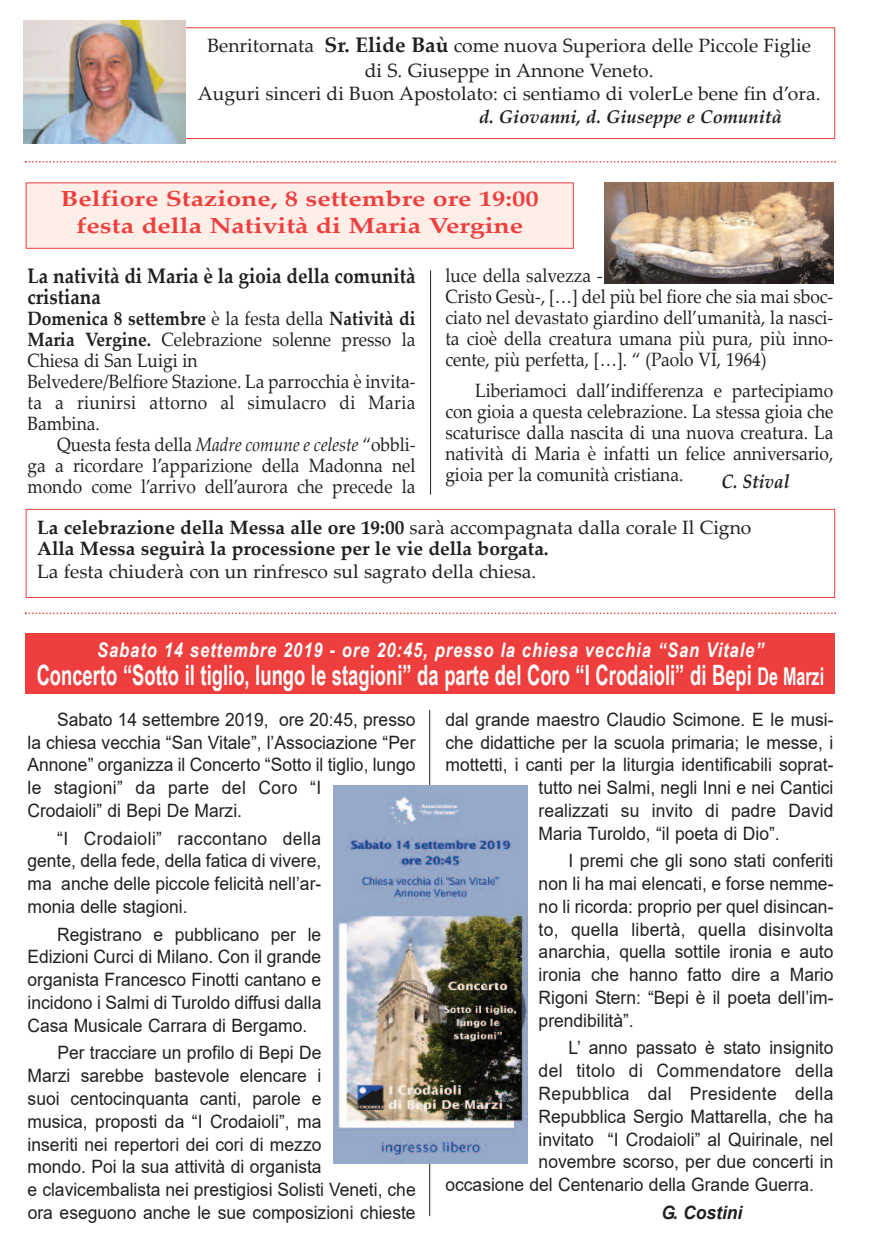
<style>
.page{position:relative;width:874px;height:1241px;background:#fff}
.page>*{position:absolute;margin:0;border:0;box-sizing:border-box;transform-origin:0 0}
.t1{font:700 28px "Arial Narrow";color:#fff;scale:.8 1}
.t2{font:700 21.7px/26.6px "Palatino Linotype";color:#ee3f3e;text-align:center;scale:1.22 1}
.t3{font:700 21px/21px "Palatino Linotype";color:#231f20;scale:.9 1}
.t4{font:italic 700 20.12px "Arial Narrow";letter-spacing:.045em;color:#fff}
.t5{font:19.25px/21px "Palatino Linotype";color:#231f20;scale:.9 1}
.t6{font:19.25px/24px "Palatino Linotype";color:#231f20;text-align:center}
.t7{font:700 19.25px/21px "Palatino Linotype";color:#231f20}
.t8{font:italic 700 19.25px "Palatino Linotype";color:#231f20;scale:.9 1}
.t9{font:18.38px/22.8px "Arial";color:#231f20;text-align:justify;scale:.95 1}
.t10{font:18.38px "Arial";letter-spacing:.02em;color:#231f20;scale:.95 1}
.t11{font:italic 700 18.38px "Palatino Linotype";color:#231f20}
.t12{font:italic 700 18.38px "Arial";color:#231f20;scale:.95 1}
.s1{font-weight:700;font-size:21px}
.s2{font-weight:700}
.s3{font-style:italic}
.s4{font-weight:400}
.s5{font-size:24.5px}
</style>
<div class="page">
<div style="left:27px;top:183px;width:545px;height:65px;background:#fdeee8"></div>
<div style="left:26px;top:182px;width:547px;height:67px;border:1px solid #ee3f3e"></div>
<svg style="left:25px;top:612px;width:810px;height:2px"></svg>
<svg style="left:25px;top:161px;width:810px;height:2px"></svg>
<div style="left:26px;top:633px;width:808px;height:61px;background:#ee3f3e"></div>
<img style="left:604px;top:182px;width:229px;height:101px">
<div style="left:26px;top:509px;width:808px;height:89px;border:1px solid #ee3f3e"></div>
<hr style="left:429px;top:709px;width:1px;height:506px;background:#231f20">
<img style="left:333px;top:785px;width:194px;height:378px">
<div style="left:26px;top:27px;width:808px;height:112px;border:1px solid #ee3f3e"></div>
<img style="left:24px;top:21px;width:162px;height:123px">
<hr style="left:430px;top:270px;width:1px;height:224px;background:#231f20">
<p class="t6" style="left:198px;top:36px;width:624px">Benritornata <span class="s1">Sr. Elide Baù</span> come nuova Superiora delle Piccole Figlie di S. Giuseppe in Annone Veneto.<br>Auguri sinceri di Buon Apostolato: ci sentiamo di volerLe bene fin d’ora.</p>
<p class="t11" style="left:479px;top:110px;width:304px">d. Giovanni, d. Giuseppe e Comunità</p>
<p class="t2" style="left:61px;top:188px;width:393px">Belfiore Stazione, 8 settembre ore 19:00 festa della Natività di Maria Vergine</p>
<p class="t3" style="left:27px;top:268px;width:432px">La natività di Maria è la gioia della comunità cristiana</p>
<p class="t5" style="left:27px;top:310px;width:432px"><span class="s2">Domenica 8 settembre</span> è la festa della <span class="s2">Natività di Maria Vergine.</span> Celebrazione solenne presso la Chiesa di San Luigi in<br>Belvedere/Belfiore Stazione. La parrocchia è invita&shy;ta a riunirsi attorno al simulacro di Maria Bambina.</p>
<p class="t5" style="left:27px;top:436px;width:432px;text-align:justify;text-indent:30px">Questa festa della <span class="s3">Madre comune e celeste</span> “obbli&shy;ga a ricordare l’apparizione della Madonna nel mondo come l’arrivo dell’aurora che precede la</p>
<p class="t5" style="left:445px;top:267px;width:432px">luce della salvezza -<br>Cristo Gesù-, […] del più bel fiore che sia mai sboc&shy;ciato nel devastato giardino dell’umanità, la nasci&shy;ta cioè della creatura umana più pura, più inno&shy;cente, più perfetta, […]. “ (Paolo VI, 1964)</p>
<p class="t5" style="left:445px;top:382px;width:432px;text-align:justify;text-indent:30px">Liberiamoci dall’indifferenza e partecipiamo con gioia a questa celebrazione. La stessa gioia che scaturisce dalla nascita di una nuova creatura. La natività di Maria è infatti un felice anniversario, gioia per la comunità cristiana.</p>
<p class="t8" style="left:721px;top:474px;width:77px">C. Stival</p>
<p class="t7" style="left:37px;top:519px;width:715px">La celebrazione della Messa alle ore 19:00 <span class="s4">sarà accompagnata dalla corale Il Cigno<br></span>Alla Messa seguirà la processione per le vie della borgata.</p>
<p class="t6" style="left:37px;top:561px;width:500px">La festa chiuderà con un rinfresco sul sagrato della chiesa.</p>
<p class="t4" style="left:97px;top:638px;width:667px">Sabato 14 settembre 2019 - ore 20:45, presso la chiesa vecchia “San Vitale”</p>
<h1 class="t1" style="left:37px;top:659px;width:985px">Concerto “Sotto il tiglio, lungo le stagioni” da parte del Coro “I Crodaioli” di Bepi <span class="s5">De Marzi</span></h1>
<p class="t9" style="left:27px;top:708px;width:410px;text-align:left;text-indent:30px">Sabato 14 settembre 2019, ore 20:45, presso la chiesa vecchia “San Vitale”, l’Associazione “Per Annone” organizza il Concerto “Sotto il tiglio, lungo le stagioni” da parte del Coro “I<br>Crodaioli” di Bepi De Marzi.</p>
<p class="t9" style="left:27px;top:826px;width:310px;text-indent:30px">“I Crodaioli” raccontano della gente, della fede, della fatica di vivere, ma anche delle piccole felicità nell’ar&shy;monia delle stagioni.</p>
<p class="t9" style="left:27px;top:922px;width:311px;text-indent:30px">Registrano e pubblicano per le Edizioni Curci di Milano. Con il grande organista Francesco Finotti cantano e incidono i Salmi di Turoldo diffusi dalla Casa Musicale Carrara di Bergamo.</p>
<p class="t9" style="left:28px;top:1041px;width:410px;text-align:left;text-indent:30px">Per tracciare un profilo di Bepi De<br>Marzi sarebbe bastevole elencare i<br>suoi centocinquanta canti, parole e<br>musica, proposti da “I Crodaioli”, ma<br>inseriti nei repertori dei cori di mezzo<br>mondo. Poi la sua attività di organista<br>e clavicembalista nei prestigiosi Solisti Veneti, che ora eseguono anche le sue composizioni chieste</p>
<p class="t9" style="left:445px;top:708px;width:410px">dal grande maestro Claudio Scimone. E le musi-</p>
<p class="t9" style="left:445px;top:730px;width:410px">che didattiche per la scuola primaria; le messe, i</p>
<p class="t9" style="left:445px;top:753px;width:410px">mottetti, i canti per la liturgia identificabili soprat-</p>
<p class="t9" style="left:538px;top:776px;width:312px">tutto nei Salmi, negli Inni e nei Cantici</p>
<p class="t9" style="left:538px;top:799px;width:312px">realizzati su invito di padre David</p>
<p class="t9" style="left:538px;top:821px;width:255px">Maria Turoldo, “il poeta di Dio”.</p>
<p class="t9" style="left:538px;top:849px;width:312px;text-indent:30px">I premi che gli sono stati conferiti non li ha mai elencati, e forse nemme&shy;no li ricorda: proprio per quel disincan&shy;to, quella libertà, quella disinvolta anarchia, quella sottile ironia e auto ironia che hanno fatto dire a Mario Rigoni Stern: “Bepi è il poeta dell’im&shy;prendibilità”.</p>
<p class="t9" style="left:568px;top:1036px;width:280px">L’ anno passato è stato insignito</p>
<p class="t10" style="left:538px;top:1060px;width:312px">del titolo di Commendatore della</p>
<p class="t10" style="left:538px;top:1083px;width:312px">Repubblica dal Presidente della</p>
<p class="t9" style="left:538px;top:1104px;width:312px">Repubblica Sergio Mattarella, che ha</p>
<p class="t9" style="left:538px;top:1127px;width:312px">invitato “I Crodaioli” al Quirinale, nel</p>
<p class="t9" style="left:538px;top:1150px;width:312px">novembre scorso, per due concerti in</p>
<p class="t9" style="left:445px;top:1173px;width:389px">occasione del Centenario della Grande Guerra.</p>
<p class="t12" style="left:661px;top:1202px;width:87px">G. Costini</p>
</div>
